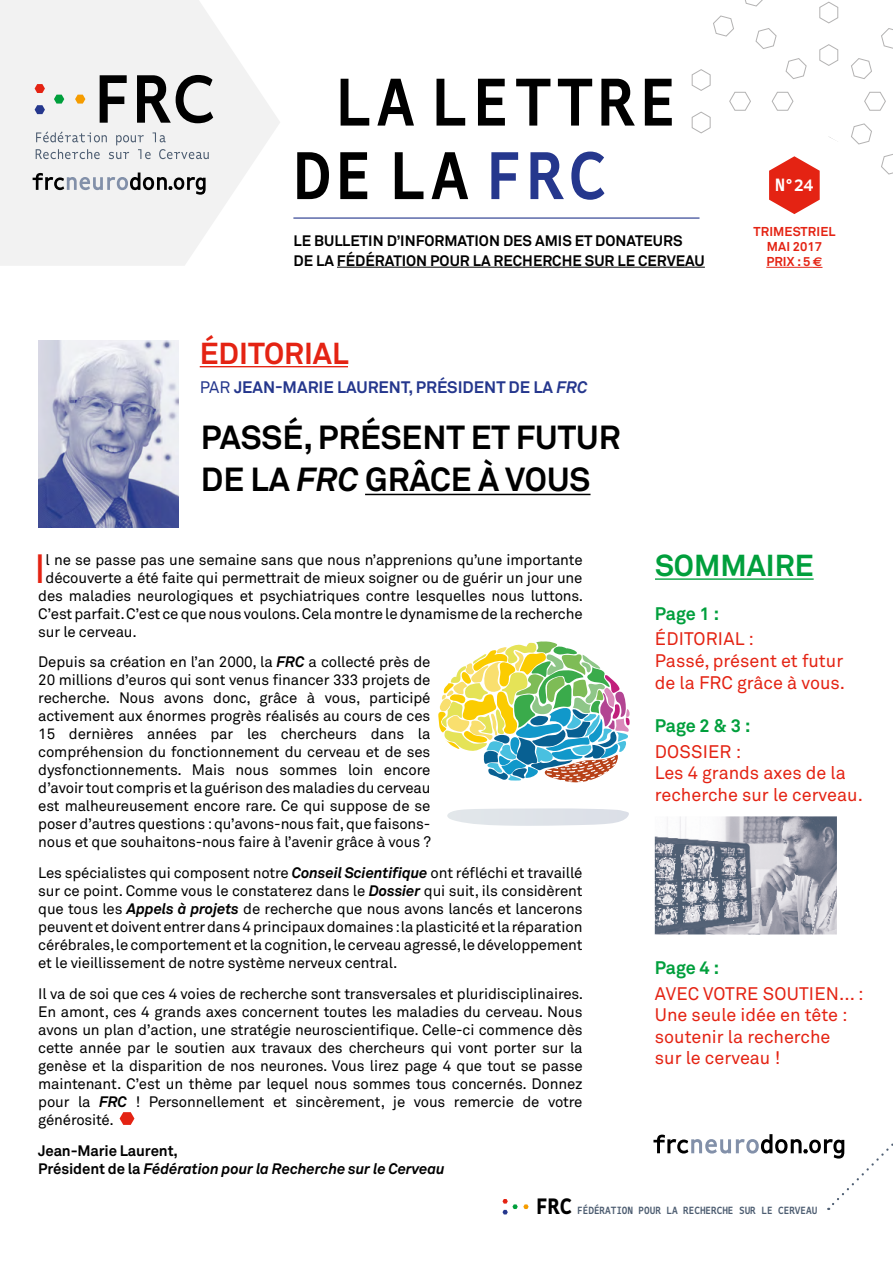
<style>
.page{position:relative;width:893px;height:1263px;background:#fff}
.page>*{position:absolute;margin:0;border:0;box-sizing:border-box;transform-origin:0 0}
.t1{font:700 67.5px "Comb Pro";color:#000}
.t2{font:700 67.5px "Comb Pro";color:#25378d}
.t3{font:40.35px "Akkurat Std";color:#e42313}
.t4{font:700 33px/42px "Akkurat Std";color:#000}
.t5{font:700 30px "Akkurat Std";color:#e42313}
.t6{font:700 30px "Akkurat Std";color:#009f3c}
.t7{font:18px/21.6px "Akkurat Std";color:#e42313}
.t8{font:700 18px "Akkurat Std";letter-spacing:-.005em;color:#009f3c}
.t9{font:700 17.85px "Comb Pro";color:#fff}
.t10{font:700 16.5px "Akkurat Std";color:#25378d}
.t11{font:15px/18px "Akkurat Std";letter-spacing:-.01em;color:#000;text-align:justify}
.t12{font:700 15px/19.5px "Akkurat Std";color:#000}
.t13{font:italic 700 15px/18px "Akkurat Std";letter-spacing:-.01em;color:#000}
.t14{font:700 12.75px/15.3px "Akkurat Std";color:#e42313}
.t15{font:700 10.5px "Comb Pro";letter-spacing:-.01em;color:#4d5d71}
.s1{font-weight:400}
.s2{font-style:italic}
.s3{font-family:"Euro Sans"}
.s4{font-weight:700;font-style:italic}
.s5{font-style:normal}
.s6{font-weight:900;font-size:22.5px;color:#000}
</style>
<div class="page">
<svg style="left:0;top:0;width:280px;height:266px;fill:#f2f2f2"></svg>
<svg style="left:120px;top:1112px;width:14px;height:13px"></svg>
<hr style="left:655px;top:578px;width:159px;height:2px;background:#009f3c">
<img style="left:655px;top:816px;width:182px;height:118px">
<hr style="left:200px;top:366px;width:148px;height:1px;background:#e42313">
<hr style="left:365px;top:494px;width:225px;height:1px;background:#000">
<hr style="left:293px;top:217px;width:406px;height:2px;background:#25378d">
<svg style="left:36px;top:131px;width:173px;height:28px"></svg>
<svg style="left:100px;top:75px;width:27px;height:48px"></svg>
<svg style="left:137px;top:75px;width:76px;height:48px"></svg>
<svg style="left:75px;top:95px;width:10px;height:9px"></svg>
<svg style="left:54px;top:95px;width:10px;height:9px"></svg>
<svg style="left:35px;top:105px;width:10px;height:9px"></svg>
<svg style="left:35px;top:84px;width:10px;height:9px"></svg>
<svg style="left:33px;top:173px;width:173px;height:22px"></svg>
<svg style="left:653px;top:1134px;width:240px;height:76px"></svg>
<svg style="left:502px;top:1199px;width:27px;height:15px"></svg>
<img style="left:38px;top:340px;width:141px;height:187px">
<hr style="left:337px;top:267px;width:368px;height:1px;background:#000">
<svg style="left:675px;top:0;width:218px;height:268px"></svg>
<svg style="left:438px;top:641px;width:192px;height:142px"></svg>
<svg style="left:447px;top:808px;width:182px;height:18px"></svg>
<h1 class="t1" style="left:335px;top:52px;width:35px">LALETTRE</h1>
<h1 class="t1" style="left:293px;top:126px;width:31px">DELA</h1>
<h1 class="t2" style="left:485px;top:126px;width:123px">FRC</h1>
<p class="t12" style="left:293px;top:231px;width:413px">LE BULLETIN D’INFORMATION DES AM IS ET DONATEURS<br>DE LA FÉDÉRATION POUR LA RECHERCHE SUR LE CERVEAU</p>
<h3 class="t5" style="left:200px;top:335px;width:150px">ÉDITORIAL</h3>
<p class="t10" style="left:200px;top:377px;width:389px"><span class="s1">par</span> JEAN-MARIE LAURENT, PRÉSIDENT DE LA <span class="s2">FRC</span></p>
<h3 class="t4" style="left:201px;top:416px;width:41px">PASSÉ</h3>
<h3 class="t4" style="left:303px;top:416px;width:57px">, PRÉSENT</h3>
<h3 class="t4" style="left:201px;top:416px;width:368px;text-indent:270px">ET FUTUR<br>DE LA <span class="s2">FRC</span> GRÂCE À VOUS</h3>
<p class="t9" style="left:775px;top:172px;width:40px">N°24</p>
<p class="t14" style="left:767px;top:223px;width:9px;text-indent:-13px">TRIMESTRIEL<br>MAI</p>
<p class="t14" style="left:766px;top:239px;width:58px;text-align:right">2017<br>PRI X : 5 <span class="s3">e</span></p>
<h2 class="t3" style="left:34px;top:545px;width:13px">I</h2>
<p class="t11" style="left:46px;top:550px;width:538px">l ne se passe pas une semaine sans que nous n’apprenions qu’une importante</p>
<p class="t11" style="left:46px;top:568px;width:538px">découverte a été faite qui permettrait de mieux soigner ou de guérir un jour une</p>
<p class="t11" style="left:38px;top:586px;width:546px">des maladies neurologiques et psychiatriques contre lesquelles nous luttons.</p>
<p class="t11" style="left:38px;top:604px;width:546px">C’est parfait. C’est ce que nous voulons. Cela montre le dynamisme de la recherche</p>
<p class="t11" style="left:38px;top:622px;width:100px">sur le cerveau.</p>
<p class="t11" style="left:38px;top:653px;width:394px">Depuis sa création en l’an 2000, la <span class="s4">FRC</span> a collecté près de 20 millions d’euros qui sont venus financer 333 projets de recherche. Nous avons donc, grâce à vous, participé activement aux énormes progrès réalisés au cours de ces 15 dernières années par les chercheurs dans la compréhension du fonctionnement du cerveau et de ses dysfonctionnements. Mais nous sommes loin encore d’avoir tout compris et la guérison des maladies du cerveau est malheureusement encore rare. Ce qui suppose de se poser d’autres questions : qu’avons-nous fait, que faisons&shy;nous et que souhaitons-nous faire à l’avenir grâce à vous ?</p>
<p class="t11" style="left:38px;top:864px;width:546px">Les spécialistes qui composent notre <span class="s4">Conseil Scientifique</span> ont réfléchi et travaillé sur ce point. Comme vous le constaterez dans le <span class="s4">Dossier</span> qui suit, ils considèrent que tous les <span class="s4">Appels à projets</span> de recherche que nous avons lancés et lancerons peuvent et doivent entrer dans 4 principaux domaines : la plasticité et la réparation cérébrales, le comportement et la cognition, le cerveau agressé, le développement et le vieillissement de notre système nerveux central.</p>
<p class="t11" style="left:38px;top:985px;width:547px">Il va de soi que ces 4 voies de recherche sont transversales et pluridisciplinaires.<br>En amont, ces 4 grands axes concernent toutes les maladies du cerveau. Nous avons un plan d’action, une stratégie neuroscientifique. Celle-ci commence dès cette année par le soutien aux travaux des chercheurs qui vont porter sur la genèse et la disparition de nos neurones. Vous lirez page 4 que tout se passe maintenant. C’est un thème par lequel nous sommes tous concernés. Donnez pour la <span class="s4">FRC</span> ! Personnellement et sincèrement, je vous remercie de votre générosité.</p>
<p class="t13" style="left:38px;top:1141px;width:408px"><span class="s5">JEAN-MARIE LAURENT,<br>PRÉSIDENT DE LA</span> Fédération pour la Recherche sur le Cerveau</p>
<h3 class="t6" style="left:655px;top:547px;width:160px">SOMMAIRE</h3>
<p class="t8" style="left:655px;top:602px;width:66px">PAGE 1 :</p>
<p class="t7" style="left:655px;top:628px;width:192px">Éditorial :<br>Passé, présent et futur de la FRC grâce à vous.</p>
<p class="t8" style="left:655px;top:714px;width:97px">PAGE 2 &amp; 3 :</p>
<p class="t7" style="left:655px;top:741px;width:210px">Dossier :<br>Les 4 grands axes de la recherche sur le cerveau.</p>
<p class="t8" style="left:655px;top:956px;width:66px">PAGE 4 :</p>
<p class="t7" style="left:655px;top:982px;width:12px">Avec</p>
<p class="t7" style="left:655px;top:982px;width:210px;text-indent:48px">votre soutien ... :<br>U ne seule idée en tête : soutenir la recherche<br>sur le cerveau !</p>
<p class="t15" style="left:536px;top:1203px;width:283px"><span class="s6">FRC</span> FÉDÉRATION POUR LA RECHERCHE SUR LE CERVEAU</p>
</div>
